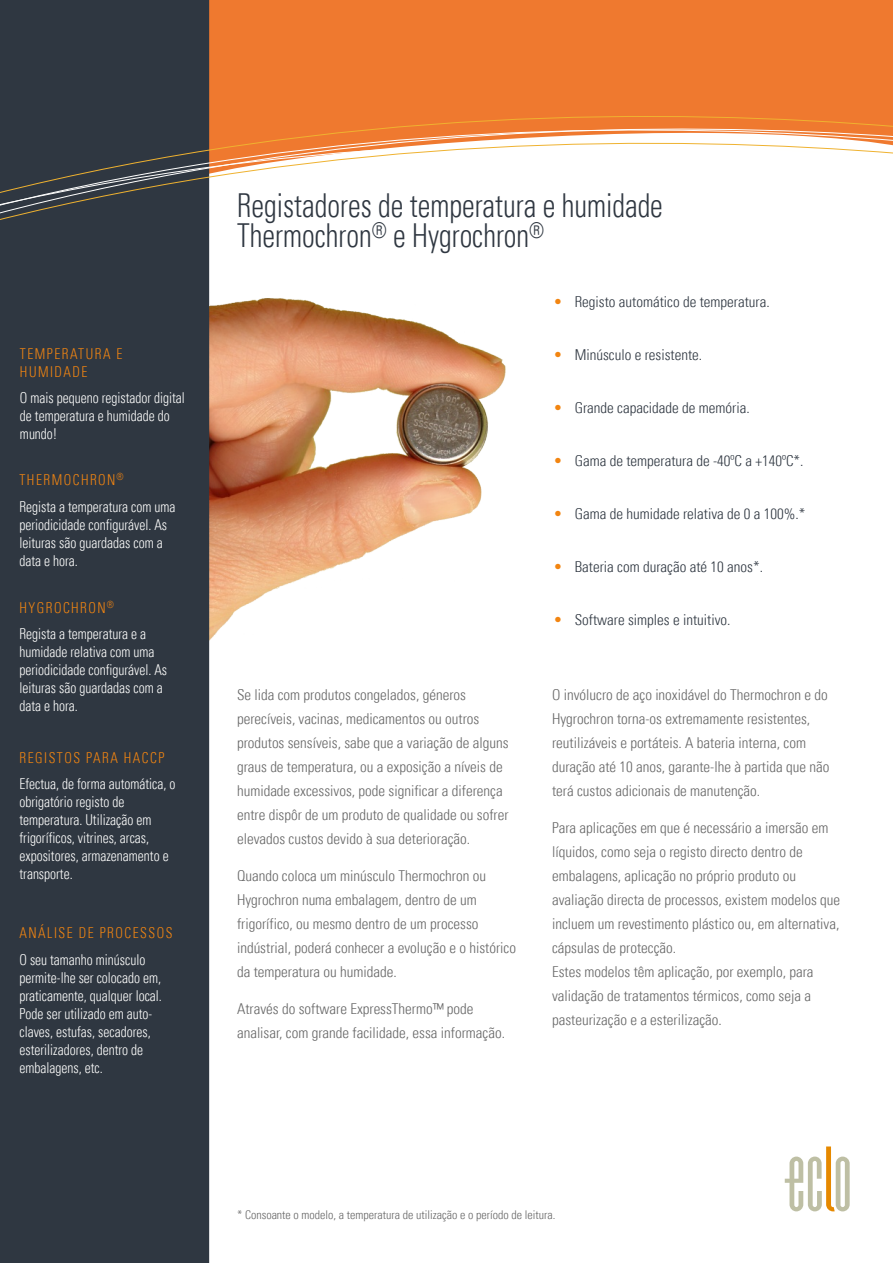
<style>
.page{position:relative;width:893px;height:1263px;background:#fff}
.page>*{position:absolute;margin:0;border:0;box-sizing:border-box;transform-origin:0 0}
.t1{font:300 condensed 33px/30px "Univers";color:#2f3741;scale:.86 1}
.t2{font:300 condensed 15px/24px "Univers";color:#676767}
.t3{font:300 condensed 15px/18px "Univers";color:#fffffe;scale:.9 1}
.t4{font:300 condensed 15px "Univers";color:#2f3741}
.t5{font:300 condensed 15px/18px "Univers";letter-spacing:.11em;color:#f28511;scale:.9 1}
.t6{font:300 condensed 12px "Univers";color:#676767}
.s1{color:#f28511}
</style>
<div class="page">
<img style="left:209px;top:290px;width:297px;height:357px">
<div style="left:209px;top:0;width:684px;height:107px;background:#ef792f"></div>
<div style="left:0;top:0;width:209px;height:1263px;background:#2f3741"></div>
<svg style="left:785px;top:1146px;width:65px;height:65px"></svg>
<div style="left:209px;top:107px;width:684px;height:13px;background:#ef792f"></div>
<svg style="left:209px;top:120px;width:684px;height:14px"></svg>
<svg style="left:0;top:134px;width:893px;height:89px"></svg>
<p class="t5" style="left:20px;top:345px;width:115px">TEMPERATURA E<br>HUMIDADE</p>
<p class="t3" style="left:20px;top:389px;width:185px">O mais pequeno registador digital de temperatura e humidade do mundo!</p>
<p class="t3" style="left:19px;top:466px;width:175px;line-height:26.5px"><span class="s1">THERMOCHRON</span><sup>®<br></sup>Regista a temperatura com uma</p>
<p class="t3" style="left:19px;top:515px;width:166px">periodicidade configurável. As leituras são guardadas com a data e hora.</p>
<p class="t3" style="left:19px;top:594px;width:142px;line-height:26.5px"><span class="s1">HYGROCHRON</span><sup>®<br></sup>Regista a temperatura e a</p>
<p class="t3" style="left:19px;top:643px;width:166px">humidade relativa com uma periodicidade configurável. As leituras são guardadas com a data e hora.</p>
<p class="t5" style="left:19px;top:749px;width:163px">REGISTOS PARA HACCP</p>
<p class="t3" style="left:19px;top:775px;width:175px">Efectua, de forma automática, o obrigatório registo de temperatura. Utilização em frigoríficos, vitrines, arcas, expositores, armazenamento e transporte.</p>
<p class="t5" style="left:19px;top:924px;width:171px">ANÁLISE DE PROCESSOS</p>
<p class="t3" style="left:19px;top:950px;width:160px">O seu tamanho minúsculo permite-lhe ser colocado em, praticamente, qualquer local.<br>Pode ser utilizado em auto&shy;claves, estufas, secadores, esterilizadores, dentro de embalagens, etc.</p>
<h1 class="t1" style="left:237px;top:191px;width:496px">Registadores de temperatura e humidade<br>Thermochron<sup>®</sup> e Hygrochron<sup>®</sup></h1>
<p class="t4" style="left:553px;top:292px;width:218px"><span class="s1">•</span> Registo automático de temperatura.</p>
<p class="t4" style="left:553px;top:345px;width:150px"><span class="s1">•</span> Minúsculo e resistente.</p>
<p class="t4" style="left:553px;top:398px;width:198px"><span class="s1">•</span> Grande capacidade de memória.</p>
<p class="t4" style="left:553px;top:451px;width:251px"><span class="s1">•</span> Gama de temperatura de -40ºC a +140ºC*.</p>
<p class="t4" style="left:553px;top:504px;width:253px"><span class="s1">•</span> Gama de humidade relativa de 0 a 100%.*</p>
<p class="t2" style="left:237px;top:683px;width:273px">Se lida com produtos congelados, géneros perecíveis, vacinas, medicamentos ou outros produtos sensíveis, sabe que a variação de alguns graus de temperatura, ou a exposição a níveis de humidade excessivos, pode significar a diferença entre dispôr de um produto de qualidade ou sofrer elevados custos devido à sua deterioração.</p>
<p class="t2" style="left:237px;top:864px;width:280px">Quando coloca um minúsculo Thermochron ou Hygrochron numa embalagem, dentro de um frigorífico, ou mesmo dentro de um processo indústrial, poderá conhecer a evolução e o histórico da temperatura ou humidade.</p>
<p class="t2" style="left:237px;top:997px;width:269px">Através do software ExpressThermo™ pode analisar, com grande facilidade, essa informação.</p>
<p class="t4" style="left:553px;top:557px;width:211px"><span class="s1">•</span> Bateria com duração até 10 anos*.</p>
<p class="t4" style="left:553px;top:610px;width:179px"><span class="s1">•</span> Software simples e intuitivo.</p>
<p class="t2" style="left:552px;top:683px;width:279px">O invólucro de aço inoxidável do Thermochron e do Hygrochron torna-os extremamente resistentes, reutilizáveis e portáteis. A bateria interna, com duração até 10 anos, garante-lhe à partida que não terá custos adicionais de manutenção.</p>
<p class="t2" style="left:552px;top:816px;width:290px">Para aplicações em que é necessário a imersão em líquidos, como seja o registo directo dentro de embalagens, aplicação no próprio produto ou avaliação directa de processos, existem modelos que incluem um revestimento plástico ou, em alternativa, cápsulas de protecção.<br>Estes modelos têm aplicação, por exemplo, para validação de tratamentos térmicos, como seja a pasteurização e a esterilização.</p>
<p class="t6" style="left:237px;top:1208px;width:320px">* Consoante o modelo, a temperatura de utilização e o período de leitura.</p>
</div>
